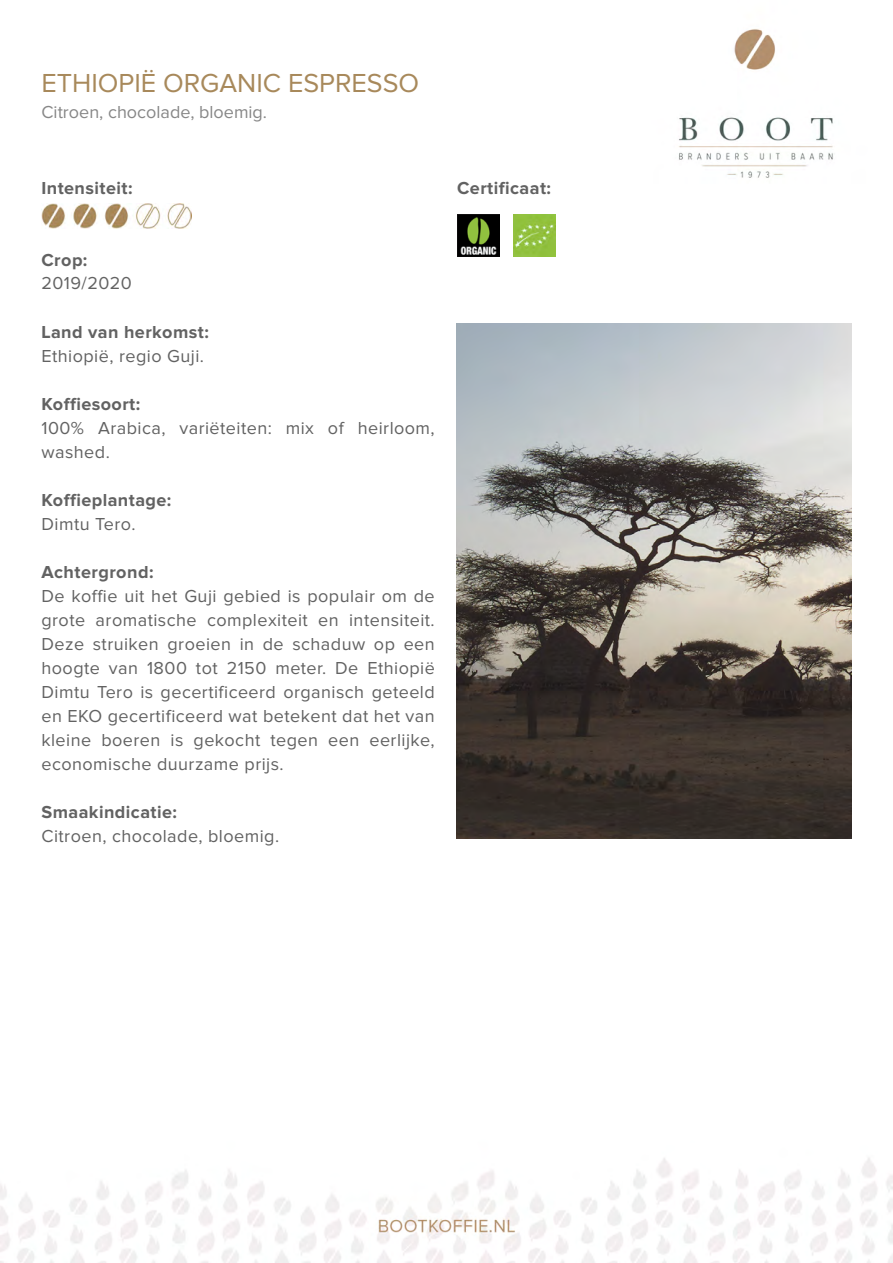
<style>
.page{position:relative;width:893px;height:1263px;background:#fff}
.page>*{position:absolute;margin:0;border:0;box-sizing:border-box;transform-origin:0 0}
.t1{font:27px "Proxima Nova";color:#a8895b}
.t2{font:18px/24px "Proxima Nova";letter-spacing:.025em;color:#626262}
.t3{font:700 18px "Proxima Nova";letter-spacing:.025em;color:#626262}
.t4{font:18px "Proxima Nova";color:#878787}
</style>
<div class="page">
<img style="left:0;top:29px;width:893px;height:1234px">
<img style="left:457px;top:323px;width:394px;height:515px">
<img style="left:41px;top:204px;width:151px;height:24px">
<img style="left:513px;top:214px;width:42px;height:42px">
<img style="left:457px;top:214px;width:42px;height:42px">
<h1 class="t1" style="left:41px;top:71px;width:379px">ETHIOPIË ORGANIC ESPRESSO</h1>
<p class="t4" style="left:41px;top:104px;width:227px">Citroen, chocolade, bloemig.</p>
<p class="t3" style="left:41px;top:180px;width:93px">Intensiteit:</p>
<p class="t3" style="left:41px;top:251px;width:47px">Crop:</p>
<p class="t2" style="left:41px;top:272px;width:92px">2019/2020</p>
<p class="t3" style="left:41px;top:323px;width:169px">Land van herkomst:</p>
<p class="t2" style="left:41px;top:344px;width:164px">Ethiopië, regio Guji.</p>
<p class="t3" style="left:41px;top:395px;width:100px">Koffiesoort:</p>
<p class="t2" style="left:41px;top:416px;width:395px">100% Arabica, variëteiten: mix of heirloom, washed.</p>
<p class="t3" style="left:41px;top:491px;width:131px">Koffieplantage:</p>
<p class="t2" style="left:41px;top:512px;width:96px">Dimtu Tero.</p>
<p class="t3" style="left:41px;top:563px;width:113px">Achtergrond:</p>
<p class="t2" style="left:41px;top:584px;width:395px;text-align:justify">De koffie uit het Guji gebied is populair om de grote aromatische complexiteit en intensiteit.<br>Deze struiken groeien in de schaduw op een hoogte van 1800 tot 2150 meter. De Ethiopië Dimtu Tero is gecertificeerd organisch geteeld en EKO gecertificeerd wat betekent dat het van kleine boeren is gekocht tegen een eerlijke, economische duurzame prijs.</p>
<p class="t3" style="left:41px;top:803px;width:137px">Smaakindicatie:</p>
<p class="t2" style="left:41px;top:824px;width:239px">Citroen, chocolade, bloemig.</p>
<p class="t3" style="left:457px;top:180px;width:95px">Certificaat:</p>
</div>
